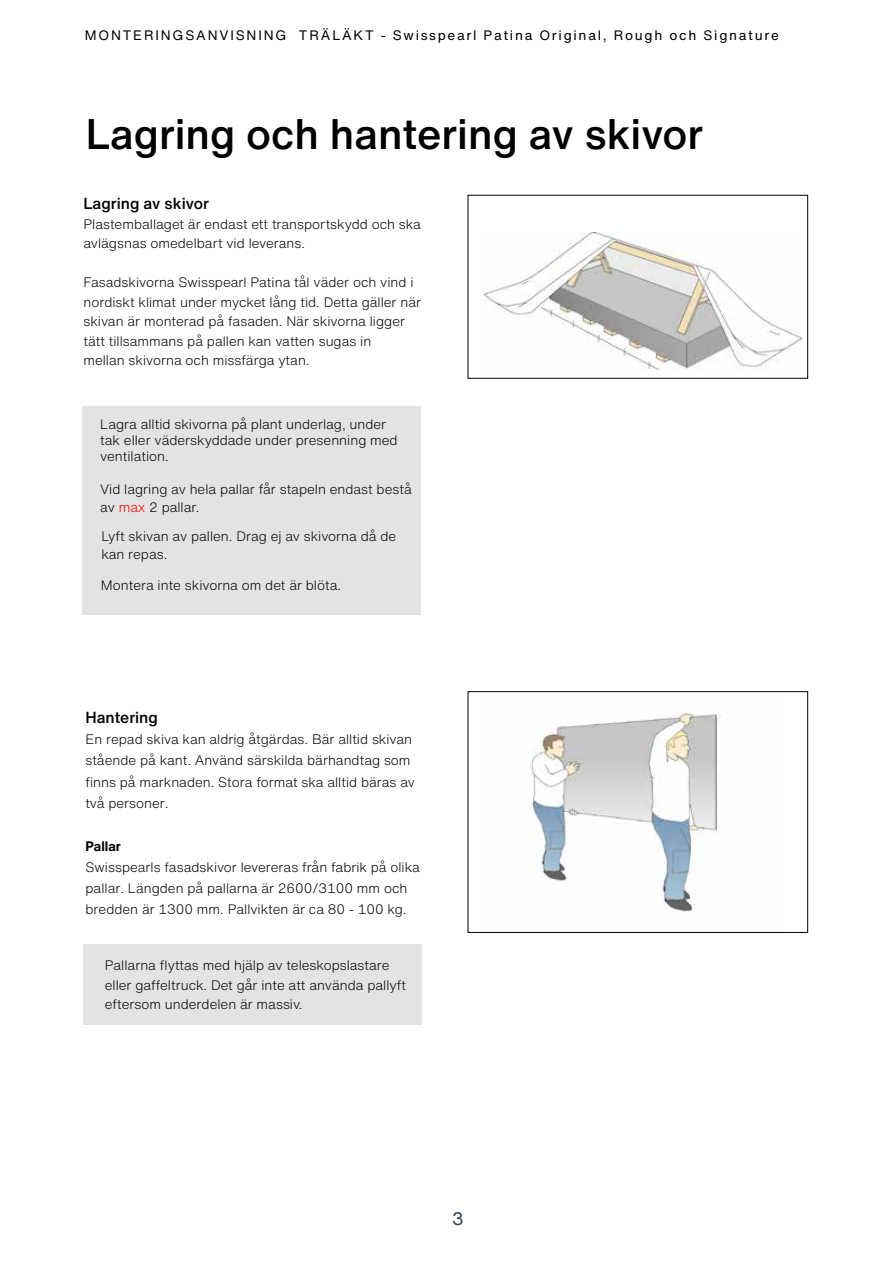
<style>
.page{position:relative;width:893px;height:1263px;background:#fff}
.page>*{position:absolute;margin:0;border:0;box-sizing:border-box;transform-origin:0 0}
.t1{font:500 42px "Helvetica Now Text";color:#000}
.t2{font:18px "Helvetica Now Text";color:#344552}
.t3{font:500 15.75px "Helvetica Now Text";color:#000}
.t4{font:300 13.5px/19.5px "Helvetica Now Text";color:#000}
.t5{font:13.5px "Helvetica Now Text";letter-spacing:.125em;color:#000}
.t6{font:700 13.5px "Helvetica Now Text";color:#000}
.s1{color:#f00}
</style>
<div class="page">
<div style="left:83px;top:944px;width:339px;height:81px;background:#e3e3e3"></div>
<div style="left:82px;top:406px;width:339px;height:208px;background:#e3e3e3"></div>
<img style="left:484px;top:233px;width:317px;height:137px">
<div style="left:468px;top:195px;width:340px;height:184px;border:1px solid #000"></div>
<img style="left:530px;top:713px;width:191px;height:199px">
<div style="left:468px;top:691px;width:340px;height:242px;border:1px solid #000"></div>
<p class="t5" style="left:85px;top:27px;width:696px">MONTERINGSANVISNING TRÄLÄKT - Swisspearl Patina Original, Rough och Signature</p>
<h1 class="t1" style="left:86px;top:106px;width:619px">Lagring och hantering av skivor</h1>
<p class="t3" style="left:83px;top:193px;width:127px">Lagring av skivor</p>
<p class="t4" style="left:83px;top:214px;width:339px">Plastemballaget är endast ett transportskydd och ska avlägsnas omedelbart vid leverans.</p>
<p class="t4" style="left:83px;top:273px;width:339px">Fasadskivorna Swisspearl Patina tål väder och vind i nordiskt klimat under mycket lång tid. Detta gäller när skivan är monterad på fasaden. När skivorna ligger tätt tillsammans på pallen kan vatten sugas in<br>mellan skivorna och missfärga ytan.</p>
<p class="t4" style="left:100px;top:416px;width:299px;line-height:16.2px">Lagra alltid skivorna på plant underlag, under tak eller väderskyddade under presenning med ventilation.</p>
<p class="t4" style="left:100px;top:480px;width:313px;line-height:18px">Vid lagring av hela pallar får stapeln endast bestå av <span class="s1">max</span> 2 pallar.</p>
<p class="t4" style="left:101px;top:527px;width:296px;line-height:18px">Lyft skivan av pallen. Drag ej av skivorna då de kan repas.</p>
<p class="t4" style="left:101px;top:575px;width:242px">Montera inte skivorna om det är blöta.</p>
<p class="t3" style="left:85px;top:707px;width:74px">Hantering</p>
<p class="t4" style="left:85px;top:729px;width:331px;line-height:21.3px">En repad skiva kan aldrig åtgärdas. Bär alltid skivan stående på kant. Använd särskilda bärhandtag som finns på marknaden. Stora format ska alltid bäras av två personer.</p>
<p class="t6" style="left:86px;top:836px;width:37px">Pallar</p>
<p class="t4" style="left:86px;top:856px;width:336px;line-height:21.3px">Swisspearls fasadskivor levereras från fabrik på olika pallar. Längden på pallarna är 2600/3100 mm och bredden är 1300 mm. Pallvikten är ca 80 - 100 kg.</p>
<p class="t4" style="left:105px;top:955px;width:303px">Pallarna flyttas med hjälp av teleskopslastare eller gaffeltruck. Det går inte att använda pallyft eftersom underdelen är massiv.</p>
<h2 class="t2" style="left:452px;top:1207px;width:13px">3</h2>
</div>
